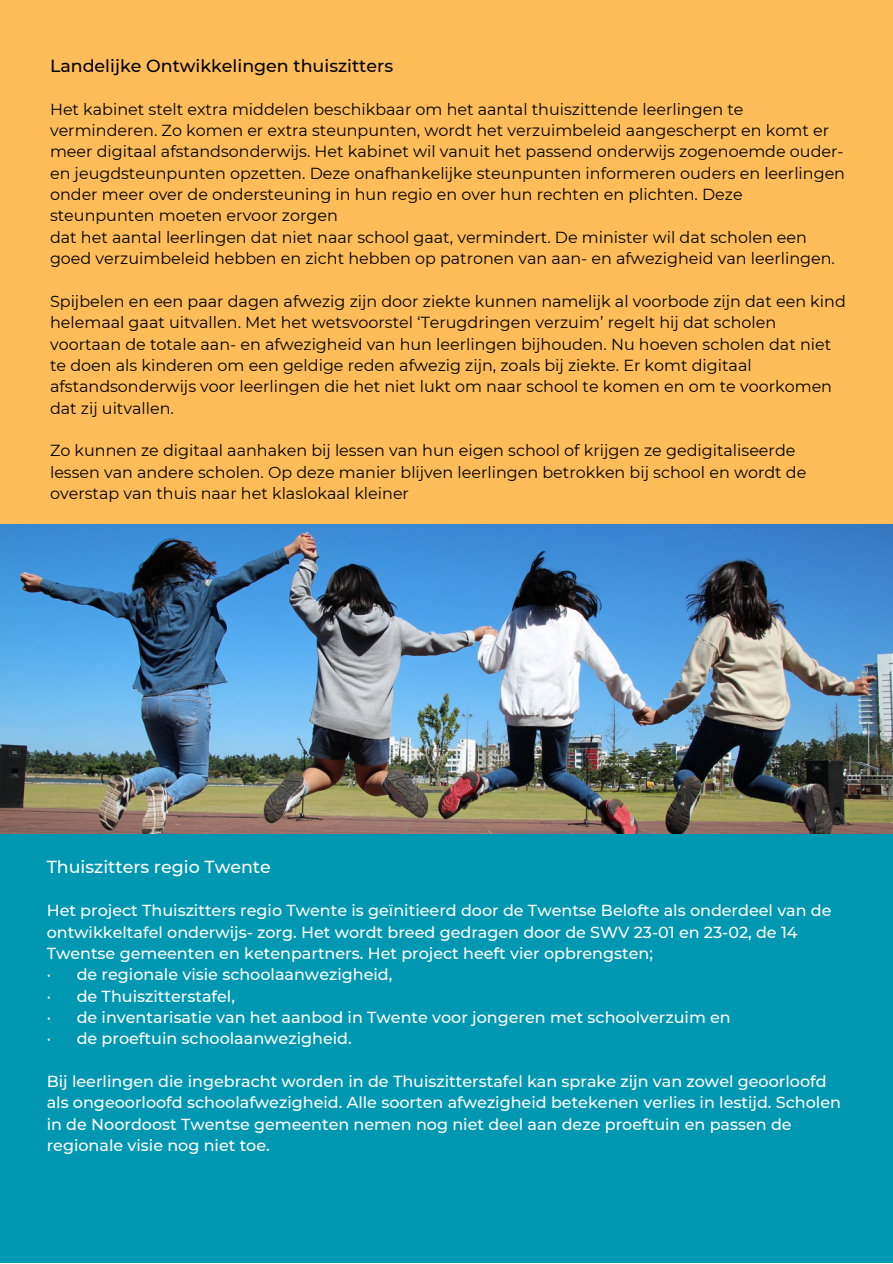
<style>
.page{position:relative;width:893px;height:1264px;background:#fff}
.page>*{position:absolute;margin:0;border:0;box-sizing:border-box;transform-origin:0 0}
.t1{font:500 17.4px "Montserrat";color:#000}
.t2{font:500 17.4px "Montserrat";color:#fff}
.t3{font:15.9px/21.3px "Montserrat";color:#000}
.t4{font:500 15.9px/21.3px "Montserrat";color:#fff}
</style>
<div class="page">
<div style="left:0;top:0;width:892px;height:747px;background:#ffbd59"></div>
<div style="left:0;top:834px;width:892px;height:428px;background:#0097b2"></div>
<img style="left:0;top:524px;width:892px;height:309px">
<p class="t1" style="left:50px;top:55px;width:344px">Landelijke Ontwikkelingen thuiszitters</p>
<p class="t3" style="left:50px;top:98px;width:796px">Het kabinet stelt extra middelen beschikbaar om het aantal thuiszittende leerlingen te verminderen. Zo komen er extra steunpunten, wordt het verzuimbeleid aangescherpt en komt er meer digitaal afstandsonderwijs. Het kabinet wil vanuit het passend onderwijs zogenoemde ouder&shy;en jeugdsteunpunten opzetten. Deze onafhankelijke steunpunten informeren ouders en leerlingen onder meer over de ondersteuning in hun regio en over hun rechten en plichten. Deze steunpunten moeten ervoor zorgen</p>
<p class="t3" style="left:50px;top:226px;width:786px">dat het aantal leerlingen dat niet naar school gaat, vermindert. De minister wil dat scholen een goed verzuimbeleid hebben en zicht hebben op patronen van aan- en afwezigheid van leerlingen.</p>
<p class="t3" style="left:50px;top:290px;width:797px">Spijbelen en een paar dagen afwezig zijn door ziekte kunnen namelijk al voorbode zijn dat een kind helemaal gaat uitvallen. Met het wetsvoorstel ‘Terugdringen verzuim’ regelt hij dat scholen voortaan de totale aan- en afwezigheid van hun leerlingen bijhouden. Nu hoeven scholen dat niet te doen als kinderen om een geldige reden afwezig zijn, zoals bij ziekte. Er komt digitaal afstandsonderwijs voor leerlingen die het niet lukt om naar school te komen en om te voorkomen dat zij uitvallen.</p>
<p class="t3" style="left:50px;top:440px;width:757px">Zo kunnen ze digitaal aanhaken bij lessen van hun eigen school of krijgen ze gedigitaliseerde lessen van andere scholen. Op deze manier blijven leerlingen betrokken bij school en wordt de overstap van thuis naar het klaslokaal kleiner</p>
<p class="t2" style="left:47px;top:856px;width:226px">Thuiszitters regio Twente</p>
<p class="t4" style="left:47px;top:899px;width:786px">Het project Thuiszitters regio Twente is geïnitieerd door de Twentse Belofte als onderdeel van de ontwikkeltafel onderwijs- zorg. Het wordt breed gedragen door de SWV 23-01 en 23-02, de 14<br>Twentse gemeenten en ketenpartners. Het project heeft vier opbrengsten;</p>
<p class="t4" style="left:47px;top:963px;width:347px">· de regionale visie schoolaanwezigheid,</p>
<p class="t4" style="left:47px;top:985px;width:190px">· de Thuiszitterstafel,</p>
<p class="t4" style="left:47px;top:1006px;width:685px">· de inventarisatie van het aanbod in Twente voor jongeren met schoolverzuim en</p>
<p class="t4" style="left:47px;top:1028px;width:306px">· de proeftuin schoolaanwezigheid.</p>
<p class="t4" style="left:47px;top:1070px;width:795px">Bij leerlingen die ingebracht worden in de Thuiszitterstafel kan sprake zijn van zowel geoorloofd als ongeoorloofd schoolafwezigheid. Alle soorten afwezigheid betekenen verlies in lestijd. Scholen in de Noordoost Twentse gemeenten nemen nog niet deel aan deze proeftuin en passen de regionale visie nog niet toe.</p>
</div>
